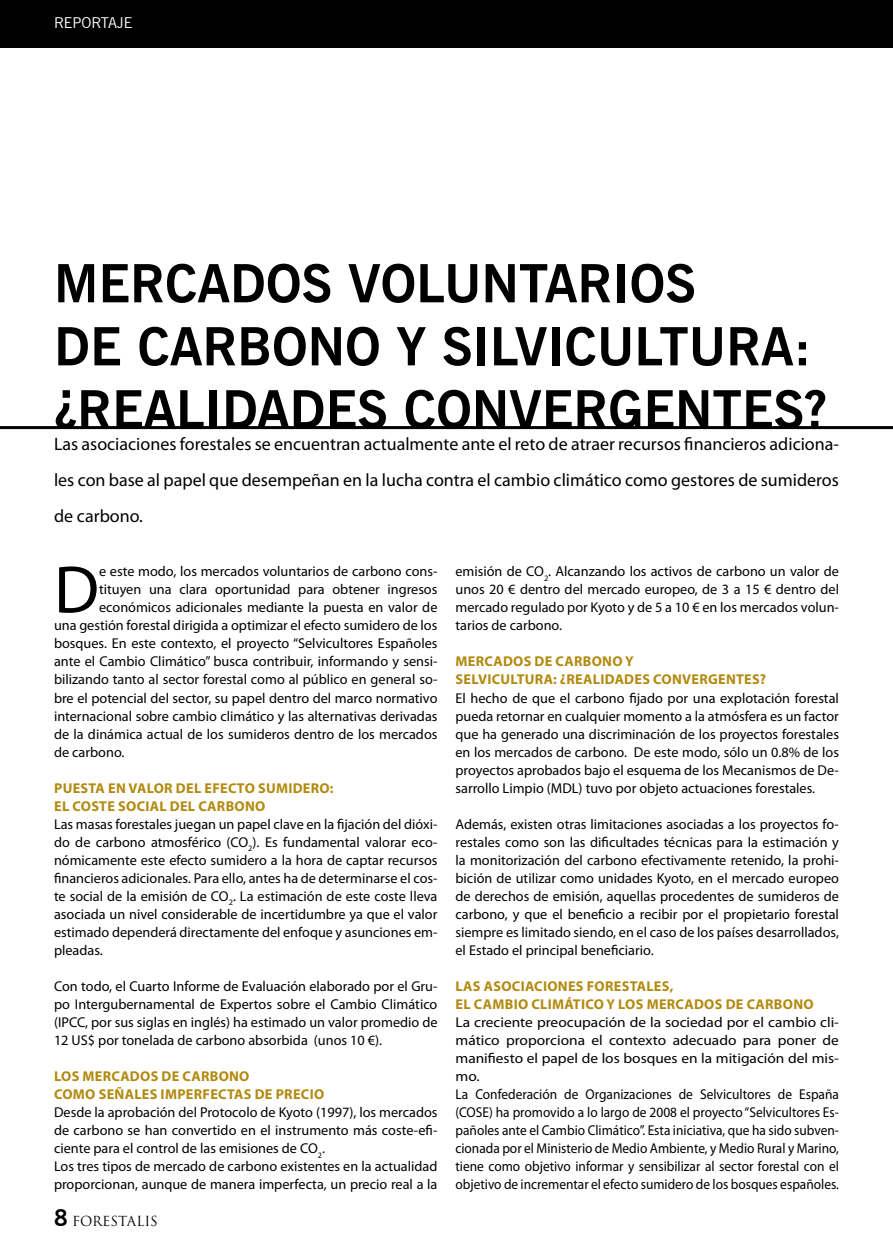
<style>
.page{position:relative;width:893px;height:1251px;background:#fff}
.page>*{position:absolute;margin:0;border:0;box-sizing:border-box;transform-origin:0 0}
.t1{font:67.65px "Myriad Pro";color:#000}
.t2{font:700 52.5px "News Gothic BT";color:#000}
.t3{font:18px/36px "Myriad Pro";color:#000;text-align:justify}
.t4{font:15px "News Gothic BT";color:#fff}
.t5{font:14.25px/18px "Myriad Pro";color:#000;text-align:justify}
.t6{font:14.25px/18px "Myriad Pro";color:#000;scale:1.08 1}
.t7{font:700 14.25px "Myriad Pro";letter-spacing:.02em;color:#b28a0f}
.t8{font:13.5px "Trajan Pro";color:#000}
.s1{font-family:"News Gothic BT";font-weight:700;font-size:22.5px}
</style>
<div class="page">
<div style="left:0;top:0;width:893px;height:48px;background:#000"></div>
<hr style="left:0;top:426px;width:893px;height:3px;background:#000">
<p class="t4" style="left:54px;top:13px;width:80px">REPORTAJE</p>
<h2 class="t2" style="left:54px;top:252px;width:78px">MERCADOS</h2>
<h2 class="t2" style="left:348px;top:252px;width:65px">VOLUNTARIOS</h2>
<h2 class="t2" style="left:54px;top:315px;width:117px">DE CAR</h2>
<h2 class="t2" style="left:237px;top:315px;width:71px">BONO</h2>
<h2 class="t2" style="left:397px;top:315px;width:182px">YSILVICULTURA</h2>
<h2 class="t2" style="left:794px;top:315px;width:19px">:</h2>
<h2 class="t2" style="left:54px;top:378px;width:55px">¿REALIDADES</h2>
<h2 class="t2" style="left:404px;top:378px;width:35px">CON</h2>
<h2 class="t2" style="left:509px;top:378px;width:167px">VERGENTES</h2>
<h2 class="t2" style="left:804px;top:378px;width:24px">?</h2>
<p class="t3" style="left:54px;top:426px;width:786px">Las asociaciones forestales se encuentran actualmente ante el reto de atraer recursos financieros adiciona&shy;les con base al papel que desempeñan en la lucha contra el cambio climático como gestores de sumideros de carbono.</p>
<h1 class="t1" style="left:54px;top:548px;width:47px">D</h1>
<p class="t5" style="left:99px;top:562px;width:340px">e este modo, los mercados voluntarios de carbono cons-</p>
<p class="t5" style="left:99px;top:580px;width:340px">tituyen una clara oportunidad para obtener ingresos</p>
<p class="t5" style="left:99px;top:598px;width:340px">económicos adicionales mediante la puesta en valor de</p>
<p class="t5" style="left:54px;top:616px;width:385px">una gestión forestal dirigida a optimizar el efecto sumidero de los</p>
<p class="t5" style="left:54px;top:634px;width:385px">bosques. En este contexto, el proyecto “Selvicultores Españoles</p>
<p class="t5" style="left:54px;top:652px;width:385px">ante el Cambio Climático” busca contribuir, informando y sensi-</p>
<p class="t5" style="left:54px;top:670px;width:385px">bilizando tanto al sector forestal como al público en general so-</p>
<p class="t5" style="left:54px;top:688px;width:385px">bre el potencial del sector, su papel dentro del marco normativo</p>
<p class="t5" style="left:54px;top:706px;width:385px">internacional sobre cambio climático y las alternativas derivadas</p>
<p class="t5" style="left:54px;top:724px;width:385px">de la dinámica actual de los sumideros dentro de los mercados</p>
<p class="t5" style="left:54px;top:742px;width:72px">de carbono.</p>
<p class="t7" style="left:54px;top:778px;width:18px">PUESTA</p>
<p class="t7" style="left:108px;top:778px;width:39px">EN VALOR</p>
<p class="t7" style="left:176px;top:778px;width:10px">DEL</p>
<p class="t7" style="left:204px;top:778px;width:10px">EFECTO</p>
<p class="t7" style="left:258px;top:778px;width:10px">SUMIDERO</p>
<p class="t7" style="left:330px;top:778px;width:5px">:</p>
<p class="t7" style="left:54px;top:796px;width:28px">EL COSTE</p>
<p class="t7" style="left:118px;top:796px;width:9px">SOCIAL</p>
<p class="t7" style="left:170px;top:796px;width:10px">DEL</p>
<p class="t7" style="left:198px;top:796px;width:11px">CARBONO</p>
<p class="t5" style="left:54px;top:814px;width:385px">Las masas forestales juegan un papel clave en la fijación del dióxi&shy;do de carbono atmosférico (CO<sub>2</sub>). Es fundamental valorar eco&shy;nómicamente este efecto sumidero a la hora de captar recursos financieros adicionales. Para ello, antes ha de determinarse el cos&shy;te social de la emisión de CO<sub>2</sub>. La estimación de este coste lleva asociada un nivel considerable de incertidumbre ya que el valor estimado dependerá directamente del enfoque y asunciones em&shy;pleadas.</p>
<p class="t5" style="left:54px;top:976px;width:385px">Con todo, el Cuarto Informe de Evaluación elaborado por el Gru&shy;po Intergubernamental de Expertos sobre el Cambio Climático (IPCC, por sus siglas en inglés) ha estimado un valor promedio de 12 US$ por tonelada de carbono absorbida (unos 10 €).</p>
<p class="t7" style="left:54px;top:1066px;width:39px">LOS MERCADOS</p>
<p class="t7" style="left:162px;top:1066px;width:32px">DE CARBONO</p>
<p class="t7" style="left:54px;top:1084px;width:12px">COMO</p>
<p class="t7" style="left:99px;top:1084px;width:10px">SEÑALES</p>
<p class="t7" style="left:161px;top:1084px;width:10px">IMPERFECTAS</p>
<p class="t7" style="left:255px;top:1084px;width:30px">DE PRECIO</p>
<p class="t5" style="left:54px;top:1102px;width:385px;text-align:left">Desde la aprobación del Protocolo de Kyoto (1997), los mercados de carbono se han convertido en el instrumento más coste-efi&shy;ciente para el control de las emisiones de CO<sub>2</sub>.<br>Los tres tipos de mercado de carbono existentes en la actualidad proporcionan, aunque de manera imperfecta, un precio real a la</p>
<p class="t8" style="left:54px;top:1211px;width:105px"><span class="s1">8</span> FORESTALIS</p>
<p class="t5" style="left:455px;top:562px;width:385px">emisión de CO<sub>2</sub>. Alcanzando los activos de carbono un valor de unos 20 € dentro del mercado europeo, de 3 a 15 € dentro del mercado regulado por Kyoto y de 5 a 10 € en los mercados volun&shy;tarios de carbono.</p>
<p class="t7" style="left:456px;top:652px;width:23px">MERCADOS</p>
<p class="t7" style="left:535px;top:652px;width:32px">DE CARBONO</p>
<p class="t7" style="left:625px;top:652px;width:9px">Y</p>
<p class="t7" style="left:456px;top:670px;width:41px">SELVICULTURA</p>
<p class="t7" style="left:553px;top:670px;width:23px">: ¿REALIDADES</p>
<p class="t7" style="left:653px;top:670px;width:11px">CON</p>
<p class="t7" style="left:682px;top:670px;width:19px">VERGENTES</p>
<p class="t7" style="left:760px;top:670px;width:8px">?</p>
<p class="t5" style="left:455px;top:688px;width:385px">El hecho de que el carbono fijado por una explotación forestal pueda retornar en cualquier momento a la atmósfera es un factor que ha generado una discriminación de los proyectos forestales en los mercados de carbono. De este modo, sólo un 0.8% de los proyectos aprobados bajo el esquema de los Mecanismos de De&shy;sarrollo Limpio (MDL) tuvo por objeto actuaciones forestales.</p>
<p class="t5" style="left:455px;top:814px;width:385px">Además, existen otras limitaciones asociadas a los proyectos fo&shy;restales como son las dificultades técnicas para la estimación y la monitorización del carbono efectivamente retenido, la prohi&shy;bición de utilizar como unidades Kyoto, en el mercado europeo de derechos de emisión, aquellas procedentes de sumideros de carbono, y que el beneficio a recibir por el propietario forestal siempre es limitado siendo, en el caso de los países desarrollados, el Estado el principal beneficiario.</p>
<p class="t7" style="left:456px;top:976px;width:38px">LAS ASOCIACIONES</p>
<p class="t7" style="left:587px;top:976px;width:10px">FORESTALES</p>
<p class="t7" style="left:670px;top:976px;width:5px">,</p>
<p class="t7" style="left:456px;top:994px;width:29px">EL CAMBIO</p>
<p class="t7" style="left:531px;top:994px;width:9px">CLIM</p>
<p class="t7" style="left:564px;top:994px;width:18px">ÁTICO</p>
<p class="t7" style="left:606px;top:994px;width:21px">Y LOS</p>
<p class="t7" style="left:647px;top:994px;width:11px">MERCADOS</p>
<p class="t7" style="left:726px;top:994px;width:32px">DE CARBONO</p>
<p class="t6" style="left:455px;top:1012px;width:357px">La creciente preocupación de la sociedad por el cambio cli&shy;mático proporciona el contexto adecuado para poner de manifiesto el papel de los bosques en la mitigación del mis&shy;mo.<br>La Confederación de Organizaciones de Selvicultores de España (COSE) ha promovido a lo largo de 2008 el proyecto “Selvicultores Es&shy;pañoles ante el Cambio Climático”. Esta iniciativa, que ha sido subven&shy;cionada por el Ministerio de Medio Ambiente, y Medio Rural y Marino, tiene como objetivo informar y sensibilizar al sector forestal con el objetivo de incrementar el efecto sumidero de los bosques españoles.</p>
</div>
